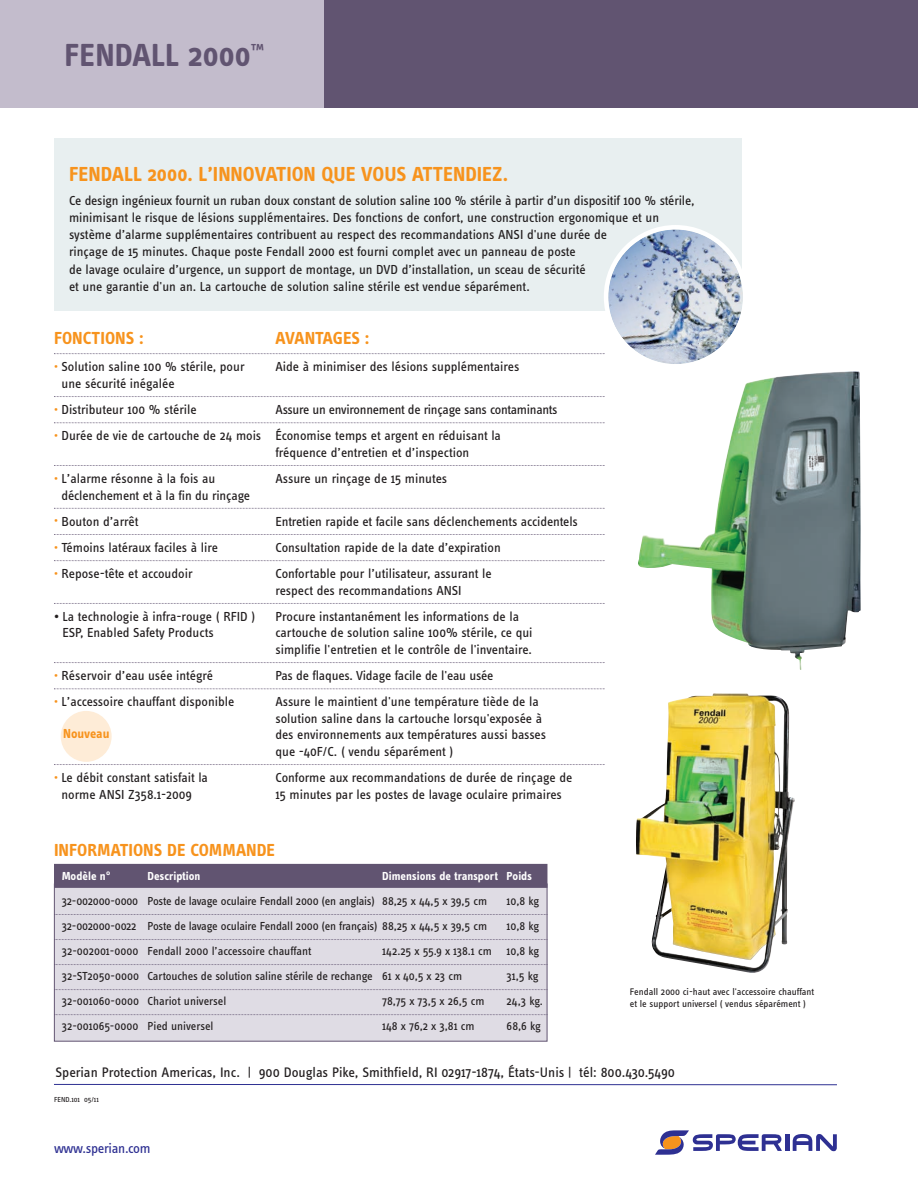
<style>
.page{position:relative;width:918px;height:1188px;background:#fff}
.page>*{position:absolute;margin:0;border:0;box-sizing:border-box;transform-origin:0 0}
.t1{font:700 33px "Info Text";color:#615471}
.t2{font:700 21px "Info Text";color:#f7931d}
.t3{font:700 18px "Info Text";color:#f7931d}
.t4{font:14.25px "Info Text";color:#231f20}
.t5{font:14.25px "Info Text";letter-spacing:-.02em;color:#2e3092}
.t6{font:13.5px/16.5px "Info Text";color:#231f20}
.t7{font:13.5px "Info Text";letter-spacing:-.02em;color:#231f20}
.t8{font:700 13.5px "Info Text";letter-spacing:-.005em;color:#f7931d}
.t9{font:12px/25px "Info Text";letter-spacing:-.01em;color:#231f20}
.t10{font:700 12px "Info Text";color:#fff}
.t11{font:9.9px/12px "Info Text";color:#231f20}
.t12{font:7.5px "Info Text";color:#231f20}
.s1{font-size:10.5px;color:#f7931d}
</style>
<div class="page">
<img style="left:638px;top:371px;width:223px;height:299px">
<div style="left:0;top:0;width:918px;height:108px;background:#615471"></div>
<div style="left:0;top:0;width:324px;height:108px;background:#c3bccc"></div>
<hr style="left:785px;top:1134px;width:4px;height:17px;background:#2e3092">
<svg style="left:655px;top:1130px;width:127px;height:25px"></svg>
<svg style="left:793px;top:1134px;width:44px;height:17px"></svg>
<hr style="left:54px;top:1084px;width:783px;height:1px;background:#2e3092">
<div style="left:55px;top:884px;width:492px;height:157px;background:#dfdce4"></div>
<div style="left:54px;top:884px;width:493px;height:158px;border:1px solid #615471"></div>
<div style="left:54px;top:864px;width:493px;height:24px;background:#615471"></div>
<svg style="left:55px;top:914px;width:493px;height:1px"></svg>
<svg style="left:55px;top:939px;width:493px;height:1px"></svg>
<svg style="left:55px;top:964px;width:493px;height:1px"></svg>
<svg style="left:55px;top:989px;width:493px;height:1px"></svg>
<svg style="left:55px;top:1014px;width:493px;height:1px"></svg>
<div style="left:54px;top:138px;width:687px;height:172px;background:#e8eff0"></div>
<img style="left:647px;top:693px;width:142px;height:275px">
<div style="left:61px;top:711px;width:51px;height:51px;background:#feecd7;border-radius:50%"></div>
<svg style="left:54px;top:225px;width:689px;height:139px"></svg>
<svg style="left:54px;top:396px;width:551px;height:1px"></svg>
<svg style="left:54px;top:422px;width:551px;height:1px"></svg>
<svg style="left:54px;top:465px;width:551px;height:1px"></svg>
<svg style="left:54px;top:508px;width:551px;height:1px"></svg>
<svg style="left:54px;top:534px;width:551px;height:1px"></svg>
<svg style="left:54px;top:560px;width:551px;height:1px"></svg>
<svg style="left:54px;top:603px;width:551px;height:1px"></svg>
<svg style="left:54px;top:662px;width:551px;height:1px"></svg>
<svg style="left:54px;top:688px;width:551px;height:1px"></svg>
<svg style="left:54px;top:764px;width:551px;height:1px"></svg>
<h1 class="t1" style="left:64px;top:44px;width:201px">FENDALL 2000<sup>™</sup></h1>
<h2 class="t2" style="left:69px;top:167px;width:441px">FENDALL 2000. L’INNOVATION QUE VOUS ATTENDIEZ.</h2>
<p class="t6" style="left:69px;top:193px;width:627px;line-height:17.2px">Ce design ingénieux fournit un ruban doux constant de solution saline 100 % stérile à partir d’un dispositif 100 % stérile, minimisant le risque de lésions supplémentaires. Des fonctions de confort, une construction ergonomique et un système d’alarme supplémentaires contribuent au respect des recommandations ANSI d'une durée de<br>rinçage de 15 minutes. Chaque poste Fendall 2000 est fourni complet avec un panneau de poste<br>de lavage oculaire d’urgence, un support de montage, un DVD d’installation, un sceau de sécurité<br>et une garantie d'un an. La cartouche de solution saline stérile est vendue séparément.</p>
<h3 class="t3" style="left:54px;top:332px;width:91px">FONCTIONS :</h3>
<h3 class="t3" style="left:275px;top:332px;width:96px">AVANTAGES :</h3>
<p class="t6" style="left:54px;top:360px;width:192px"><span class="s1">•</span> Solution saline 100 % stérile, pour</p>
<p class="t6" style="left:275px;top:360px;width:245px">Aide à minimiser des lésions supplémentaires</p>
<p class="t6" style="left:62px;top:377px;width:115px">une sécurité inégalée</p>
<p class="t6" style="left:54px;top:403px;width:144px"><span class="s1">•</span> Distributeur 100 % stérile</p>
<p class="t7" style="left:275px;top:405px;width:284px">Assure un environnement de rinçage sans contaminants</p>
<p class="t6" style="left:275px;top:429px;width:227px;text-indent:-221px"><span class="s1">•</span> Durée de vie de cartouche de 24 mois Économise temps et argent en réduisant la fréquence d’entretien et d’inspection</p>
<p class="t6" style="left:54px;top:472px;width:163px"><span class="s1">•</span> L’alarme résonne à la fois au</p>
<p class="t6" style="left:275px;top:472px;width:173px">Assure un rinçage de 15 minutes</p>
<p class="t6" style="left:62px;top:488px;width:190px">déclenchement et à la fin du rinçage</p>
<p class="t6" style="left:54px;top:514px;width:86px"><span class="s1">•</span> Bouton d’arrêt</p>
<p class="t6" style="left:275px;top:514px;width:304px">Entretien rapide et facile sans déclenchements accidentels</p>
<p class="t6" style="left:54px;top:541px;width:166px"><span class="s1">•</span> Témoins latéraux faciles à lire</p>
<p class="t6" style="left:275px;top:541px;width:227px">Consultation rapide de la date d’expiration</p>
<p class="t6" style="left:54px;top:567px;width:140px"><span class="s1">•</span> Repose-tête et accoudoir</p>
<p class="t6" style="left:275px;top:567px;width:218px">Confortable pour l’utilisateur, assurant le respect des recommandations ANSI</p>
<p class="t6" style="left:54px;top:610px;width:203px">• La technologie à infra-rouge ( RFID )</p>
<p class="t6" style="left:275px;top:610px;width:245px">Procure instantanément les informations de la</p>
<p class="t6" style="left:63px;top:626px;width:153px">ESP, Enabled Safety Products</p>
<p class="t6" style="left:275px;top:626px;width:259px">cartouche de solution saline 100% stérile, ce qui simplifie l'entretien et le contrôle de l'inventaire.</p>
<p class="t6" style="left:54px;top:669px;width:161px"><span class="s1">•</span> Réservoir d’eau usée intégré</p>
<p class="t6" style="left:275px;top:669px;width:220px">Pas de flaques. Vidage facile de l'eau usée</p>
<p class="t6" style="left:54px;top:695px;width:182px"><span class="s1">•</span> L’accessoire chauffant disponible</p>
<p class="t6" style="left:275px;top:695px;width:272px">Assure le maintient d'une température tiède de la solution saline dans la cartouche lorsqu'exposée à des environnements aux températures aussi basses que -40F/C. ( vendu séparément )</p>
<p class="t6" style="left:54px;top:771px;width:156px"><span class="s1">•</span> Le débit constant satisfait la</p>
<p class="t6" style="left:275px;top:771px;width:298px">Conforme aux recommandations de durée de rinçage de</p>
<p class="t6" style="left:62px;top:787px;width:132px">norme ANSI Z358.1-2009</p>
<p class="t6" style="left:275px;top:787px;width:288px">15 minutes par les postes de lavage oculaire primaires</p>
<p class="t8" style="left:63px;top:729px;width:48px">Nouveau</p>
<h3 class="t3" style="left:54px;top:844px;width:223px">INFORMATIONS DE COMMANDE</h3>
<p class="t10" style="left:62px;top:872px;width:50px">Modèle n°</p>
<p class="t10" style="left:148px;top:872px;width:54px">Description</p>
<p class="t10" style="left:382px;top:872px;width:151px">Dimensions de transport Poids</p>
<p class="t9" style="left:62px;top:890px;width:427px">32-002000-0000 Poste de lavage oculaire Fendall 2000 (en anglais) 88,25 x 44,5 x 39,5 cm</p>
<p class="t9" style="left:507px;top:890px;width:34px">10,8 kg</p>
<p class="t9" style="left:62px;top:915px;width:427px">32-002000-0022 Poste de lavage oculaire Fendall 2000 (en français) 88,25 x 44,5 x 39,5 cm</p>
<p class="t9" style="left:507px;top:915px;width:34px">10,8 kg</p>
<p class="t9" style="left:62px;top:940px;width:251px">32-002001-0000 Fendall 2000 l’accessoire chauffant</p>
<p class="t9" style="left:62px;top:940px;width:479px;text-indent:321px">142.25 x 55.9 x 138.1 cm 10,8 kg<br>32-ST2050-0000 Cartouches de solution saline stérile de rechange 61 x 40,5 x 23 cm</p>
<p class="t9" style="left:507px;top:965px;width:34px">31,5 kg</p>
<p class="t9" style="left:62px;top:990px;width:166px">32-001060-0000 Chariot universel</p>
<p class="t9" style="left:382px;top:990px;width:104px">78,75 x 73,5 x 26,5 cm</p>
<p class="t9" style="left:507px;top:990px;width:38px">24,3 kg.</p>
<p class="t9" style="left:62px;top:1015px;width:153px">32-001065-0000 Pied universel</p>
<p class="t9" style="left:382px;top:1015px;width:94px">148 x 76,2 x 3,81 cm</p>
<p class="t9" style="left:507px;top:1015px;width:36px">68,6 kg</p>
<p class="t11" style="left:630px;top:987px;width:186px">Fendall 2000 ci-haut avec l'accessoire chauffant et le support universel ( vendus séparément )</p>
<p class="t4" style="left:55px;top:1068px;width:621px">Sperian Protection Americas, Inc. | 900 Douglas Pike, Smithfield, RI 02917-1874, États-Unis | tél: 800.430.5490</p>
<p class="t12" style="left:54px;top:1097px;width:46px">FEND.101 05/11</p>
<p class="t5" style="left:54px;top:1143px;width:98px">www.sperian.com</p>
</div>
